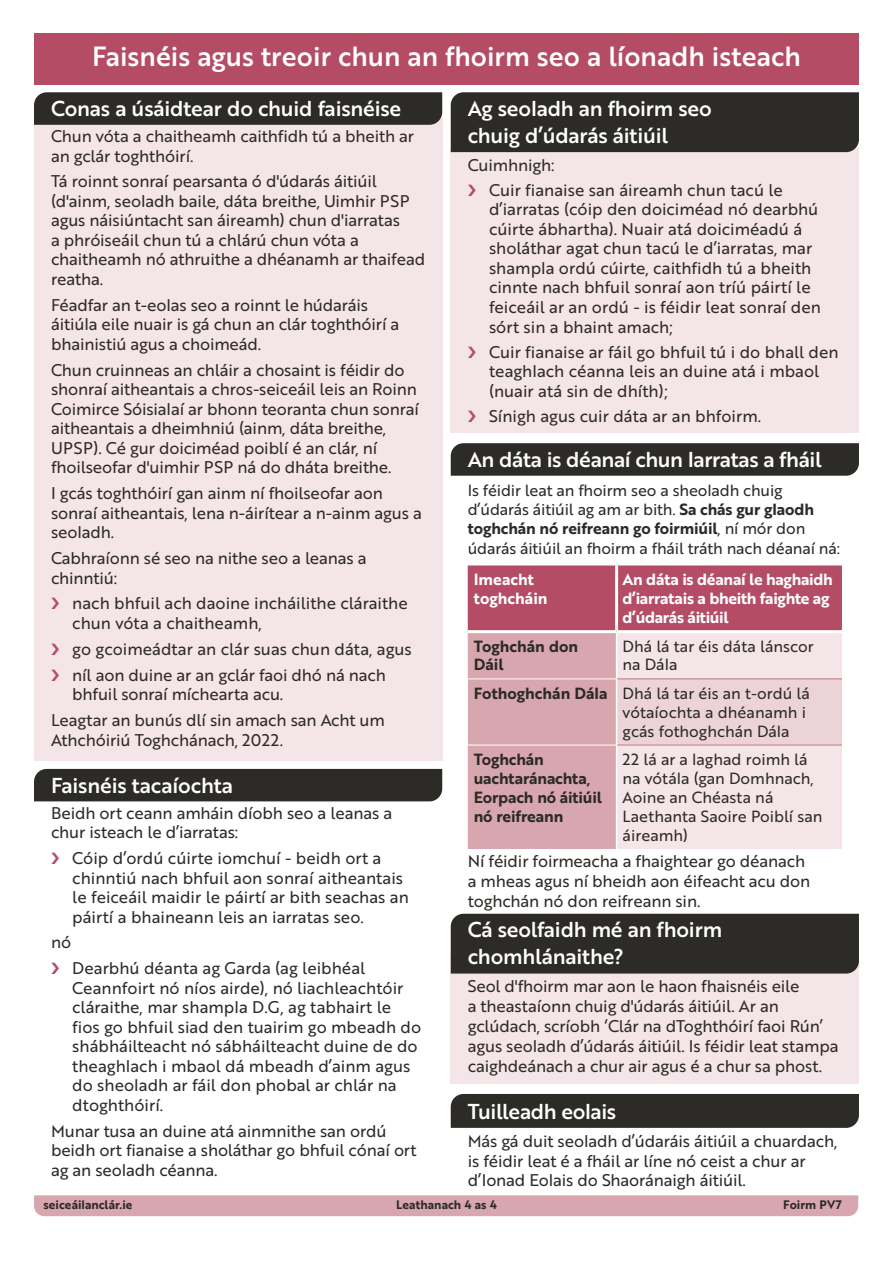
<style>
.page{position:relative;width:893px;height:1263px;background:#fff}
.page>*{position:absolute;margin:0;border:0;box-sizing:border-box;transform-origin:0 0}
.t1{font:27px "Brother 1816 Medium";color:#fff}
.t2{font:21px/27px "Brother 1816 Medium";letter-spacing:-.01em;color:#fff}
.Paragraph{font:16.5px/19.5px "Brother 1816 Regular";letter-spacing:-.01em;color:#2d2b27}
.Paragraph-2{font:15.75px/18.9px "Brother 1816 Regular";color:#2d2b27}
.Paragraph-3{font:15.75px/18.9px "Brother 1816 Bold";letter-spacing:-.01em;color:#2d2b27}
.Paragraph-4{font:15.75px/18.9px "Brother 1816 Bold";letter-spacing:-.02em;color:#fff}
.Paragraph-5{font:15.75px/18.9px "Brother 1816 Bold";color:#fff}
.t3{font:12px "Brother 1816 Bold";color:#2d2b27}
.s1{font-family:"Brother 1816 Bold"}
</style>
<div class="page">
<div style="left:451px;top:954px;width:408px;height:130px;background:#f4e5e8"></div>
<div style="left:451px;top:148px;width:408px;height:285px;background:#f4e5e8"></div>
<div style="left:34px;top:118px;width:408px;height:643px;background:#f4e5e8"></div>
<div style="left:34px;top:33px;width:825px;height:51px;background:#b44c65"></div>
<div style="left:34px;top:1195px;width:824px;height:21px;background:#d7a6ae"></div>
<div style="left:34px;top:92px;width:408px;height:33px;background:#2d2b27"></div>
<div style="left:34px;top:769px;width:408px;height:32px;background:#2d2b27"></div>
<div style="left:451px;top:92px;width:408px;height:60px;background:#2d2b27"></div>
<div style="left:451px;top:443px;width:408px;height:33px;background:#2d2b27"></div>
<div style="left:451px;top:914px;width:408px;height:59px;background:#2d2b27"></div>
<div style="left:451px;top:1094px;width:408px;height:34px;background:#2d2b27"></div>
<svg style="left:468px;top:565px;width:374px;height:284px;background:#c57788"></svg>
<div style="left:617px;top:633px;width:225px;height:216px;background:#f4e5e8"></div>
<div style="left:468px;top:679px;width:149px;height:66px;background:#d7a6ae"></div>
<div style="left:617px;top:679px;width:225px;height:66px;background:#ebd3d7"></div>
<hr style="left:616px;top:633px;width:1px;height:46px;background:#fff">
<hr style="left:616px;top:679px;width:1px;height:66px;background:#fff">
<hr style="left:616px;top:745px;width:1px;height:104px;background:#fff">
<hr style="left:468px;top:678px;width:148px;height:1px;background:#fff">
<hr style="left:615px;top:565px;width:3px;height:65px;background:#fff">
<hr style="left:468px;top:630px;width:149px;height:3px;background:#fff">
<hr style="left:617px;top:630px;width:225px;height:3px;background:#fff">
<hr style="left:617px;top:678px;width:225px;height:1px;background:#c67a88">
<hr style="left:468px;top:745px;width:148px;height:1px;background:#fff">
<hr style="left:617px;top:745px;width:225px;height:1px;background:#c67a88">
<h1 class="t1" style="left:92px;top:36px;width:710px">Faisnéis agus treoir chun an fhoirm seo a líonadh isteach</h1>
<h2 class="t2" style="left:51px;top:94px;width:352px">Conas a úsáidtear do chuid faisnéise</h2>
<p class="Paragraph" style="left:51px;top:126px;width:365px">Chun vóta a chaitheamh caithfidh tú a bheith ar an gclár toghthóirí.</p>
<p class="Paragraph" style="left:51px;top:171px;width:376px">Tá roinnt sonraí pearsanta ó d'údarás áitiúil (d'ainm, seoladh baile, dáta breithe, Uimhir PSP agus náisiúntacht san áireamh) chun d'iarratas<br>a phróiseáil chun tú a chlárú chun vóta a chaitheamh nó athruithe a dhéanamh ar thaifead reatha.</p>
<p class="Paragraph" style="left:51px;top:295px;width:350px">Féadfar an t-eolas seo a roinnt le húdaráis áitiúla eile nuair is gá chun an clár toghthóirí a bhainistiú agus a choimeád.</p>
<p class="Paragraph" style="left:51px;top:359px;width:369px">Chun cruinneas an chláir a chosaint is féidir do shonraí aitheantais a chros-seiceáil leis an Roinn Coimirce Sóisialaí ar bhonn teoranta chun sonraí aitheantais a dheimhniú (ainm, dáta breithe, UPSP). Cé gur doiciméad poiblí é an clár, ní fhoilseofar d'uimhir PSP ná do dháta breithe.</p>
<p class="Paragraph" style="left:51px;top:483px;width:372px">I gcás toghthóirí gan ainm ní fhoilseofar aon sonraí aitheantais, lena n-áirítear a n-ainm agus a seoladh.</p>
<p class="Paragraph" style="left:51px;top:548px;width:317px">Cabhraíonn sé seo na nithe seo a leanas a chinntiú:</p>
<p class="Paragraph" style="left:72px;top:593px;width:337px">nach bhfuil ach daoine incháilithe cláraithe chun vóta a chaitheamh,</p>
<p class="Paragraph" style="left:72px;top:638px;width:341px">go gcoimeádtar an clár suas chun dáta, agus</p>
<p class="Paragraph" style="left:72px;top:664px;width:315px">níl aon duine ar an gclár faoi dhó ná nach bhfuil sonraí míchearta acu.</p>
<p class="Paragraph" style="left:51px;top:710px;width:335px">Leagtar an bunús dlí sin amach san Acht um<br>Athchóiriú Toghchánach, 2022.</p>
<h2 class="t2" style="left:51px;top:771px;width:184px">Faisnéis tacaíochta</h2>
<p class="Paragraph" style="left:51px;top:802px;width:343px">Beidh ort ceann amháin díobh seo a leanas a chur isteach le d’iarratas:</p>
<p class="Paragraph" style="left:72px;top:848px;width:338px">Cóip d’ordú cúirte iomchuí - beidh ort a chinntiú nach bhfuil aon sonraí aitheantais le feiceáil maidir le páirtí ar bith seachas an páirtí a bhaineann leis an iarratas seo.</p>
<p class="Paragraph" style="left:51px;top:932px;width:22px">nó</p>
<p class="Paragraph" style="left:72px;top:958px;width:350px">Dearbhú déanta ag Garda (ag leibhéal Ceannfoirt nó níos airde), nó liachleachtóir cláraithe, mar shampla D.G, ag tabhairt le fios go bhfuil siad den tuairim go mbeadh do shábháilteacht nó sábháilteacht duine de do theaghlach i mbaol dá mbeadh d’ainm agus do sheoladh ar fáil don phobal ar chlár na dtoghthóirí.</p>
<p class="Paragraph" style="left:51px;top:1120px;width:367px">Munar tusa an duine atá ainmnithe san ordú beidh ort fianaise a sholáthar go bhfuil cónaí ort ag an seoladh céanna.</p>
<h2 class="t2" style="left:468px;top:94px;width:246px">Ag seoladh an fhoirm seo chuig d’údarás áitiúil</h2>
<p class="Paragraph" style="left:468px;top:155px;width:88px">Cuimhnigh:</p>
<p class="Paragraph" style="left:489px;top:180px;width:333px">Cuir fianaise san áireamh chun tacú le d’iarratas (cóip den doiciméad nó dearbhú cúirte ábhartha). Nuair atá doiciméadú á sholáthar agat chun tacú le d’iarratas, mar shampla ordú cúirte, caithfidh tú a bheith cinnte nach bhfuil sonraí aon tríú páirtí le feiceáil ar an ordú - is féidir leat sonraí den sórt sin a bhaint amach;</p>
<p class="Paragraph" style="left:489px;top:341px;width:351px">Cuir fianaise ar fáil go bhfuil tú i do bhall den teaghlach céanna leis an duine atá i mbaol (nuair atá sin de dhíth);</p>
<p class="Paragraph" style="left:489px;top:405px;width:274px">Sínigh agus cuir dáta ar an bhfoirm.</p>
<h2 class="t2" style="left:468px;top:445px;width:356px">An dáta is déanaí chun Iarratas a fháil</h2>
<p class="Paragraph-2" style="left:468px;top:480px;width:374px">Is féidir leat an fhoirm seo a sheoladh chuig d’údarás áitiúil ag am ar bith. <span class="s1">Sa chás gur glaodh toghchán nó reifreann go foirmiúil</span>, ní mór don údarás áitiúil an fhoirm a fháil tráth nach déanaí ná:</p>
<p class="Paragraph-5" style="left:474px;top:570px;width:75px">Imeacht toghcháin</p>
<p class="Paragraph-4" style="left:623px;top:570px;width:212px">An dáta is déanaí le haghaidh d’iarratais a bheith faighte ag d’údarás áitiúil</p>
<p class="Paragraph-3" style="left:474px;top:636px;width:106px">Toghchán don<br>Dáil</p>
<p class="Paragraph-2" style="left:623px;top:636px;width:193px">Dhá lá tar éis dáta lánscor na Dála</p>
<p class="Paragraph-3" style="left:474px;top:683px;width:135px">Fothoghchán Dála</p>
<p class="Paragraph-2" style="left:623px;top:683px;width:189px">Dhá lá tar éis an t-ordú lá vótaíochta a dhéanamh i gcás fothoghchán Dála</p>
<p class="Paragraph-3" style="left:474px;top:749px;width:130px">Toghchán uachtaránachta,<br>Eorpach nó áitiúil nó reifreann</p>
<p class="Paragraph-2" style="left:623px;top:749px;width:201px">22 lá ar a laghad roimh lá na vótála (gan Domhnach,<br>Aoine an Chéasta ná<br>Laethanta Saoire Poiblí san áireamh)</p>
<p class="Paragraph" style="left:468px;top:850px;width:344px">Ní féidir foirmeacha a fhaightear go déanach a mheas agus ní bheidh aon éifeacht acu don toghchán nó don reifreann sin.</p>
<h2 class="t2" style="left:468px;top:915px;width:256px">Cá seolfaidh mé an fhoirm chomhlánaithe?</h2>
<p class="Paragraph" style="left:468px;top:976px;width:372px">Seol d'fhoirm mar aon le haon fhaisnéis eile<br>a theastaíonn chuig d'údarás áitiúil. Ar an gclúdach, scríobh ‘Clár na dToghthóirí faoi Rún’ agus seoladh d’údarás áitiúil. Is féidir leat stampa caighdeánach a chur air agus é a chur sa phost.</p>
<h2 class="t2" style="left:468px;top:1097px;width:150px">Tuilleadh eolais</h2>
<p class="Paragraph" style="left:468px;top:1130px;width:371px">Más gá duit seoladh d’údaráis áitiúil a chuardach, is féidir leat é a fháil ar líne nó ceist a chur ar d’Ionad Eolais do Shaoránaigh áitiúil.</p>
<p class="t3" style="left:396px;top:1195px;width:102px">Leathanach 4 as 4</p>
<p class="t3" style="left:783px;top:1195px;width:60px">Foirm PV7</p>
<p class="t3" style="left:44px;top:1195px;width:90px">seiceáilanclár.ie</p>
</div>
